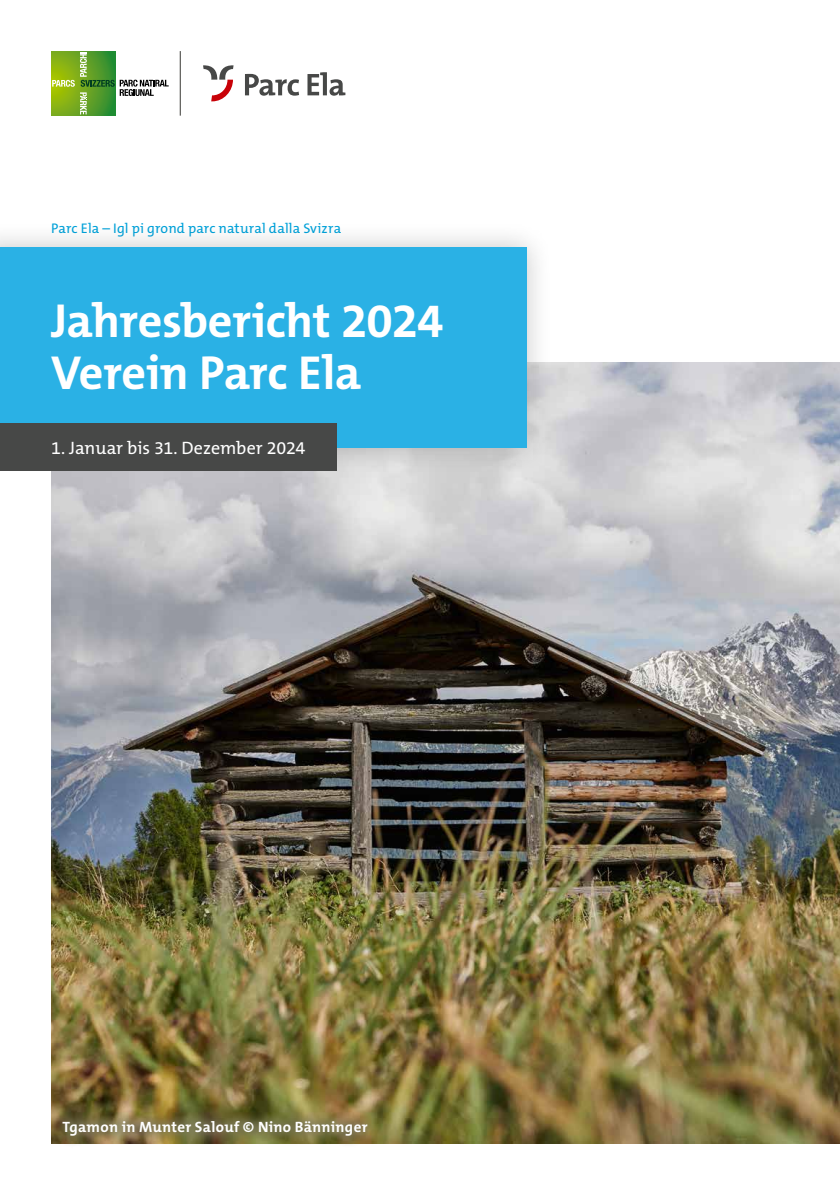
<style>
.page{position:relative;width:840px;height:1191px;background:#fff}
.page>*{position:absolute;margin:0;border:0;box-sizing:border-box;transform-origin:0 0}
.t1{font:700 48px/52px "The Mix B W7";letter-spacing:-.015em;color:#fff}
.t2{font:18px "The Mix B W5 Plain";letter-spacing:-.005em;color:#fff}
.t3{font:700 15px "The Mix B W7";letter-spacing:.02em;color:#fff}
.t4{font:14px "The Mix B W5 Plain";letter-spacing:.01em;color:#00a2da}
</style>
<div class="page">
<svg style="left:245px;top:74px;width:54px;height:22px"></svg>
<svg style="left:307px;top:72px;width:38px;height:24px"></svg>
<svg style="left:203px;top:65px;width:30px;height:36px"></svg>
<hr style="left:180px;top:51px;width:1px;height:65px;background:#383834">
<svg style="left:51px;top:51px;width:65px;height:65px"></svg>
<svg style="left:52px;top:52px;width:116px;height:62px"></svg>
<img style="left:51px;top:363px;width:788px;height:780px">
<div style="left:0;top:221px;width:552px;height:253px;background:#000;opacity:.22"></div>
<div style="left:0;top:247px;width:526px;height:201px;background:#2ab1e5"></div>
<div style="left:0;top:423px;width:336px;height:48px;background:#474847"></div>
<div style="left:50px;top:1109px;width:329px;height:39px;background:#7e7d60;opacity:.75"></div>
<p class="t4" style="left:51px;top:219px;width:291px">Parc Ela – Igl pi grond parc natural dalla Svizra</p>
<h1 class="t1" style="left:51px;top:295px;width:394px">Jahresbericht 2024<br>Verein Parc Ela</h1>
<p class="t2" style="left:51px;top:436px;width:256px">1. Januar bis 31. Dezember 2024</p>
<p class="t3" style="left:62px;top:1117px;width:306px">Tgamon in Munter Salouf © Nino Bänninger</p>
</div>
